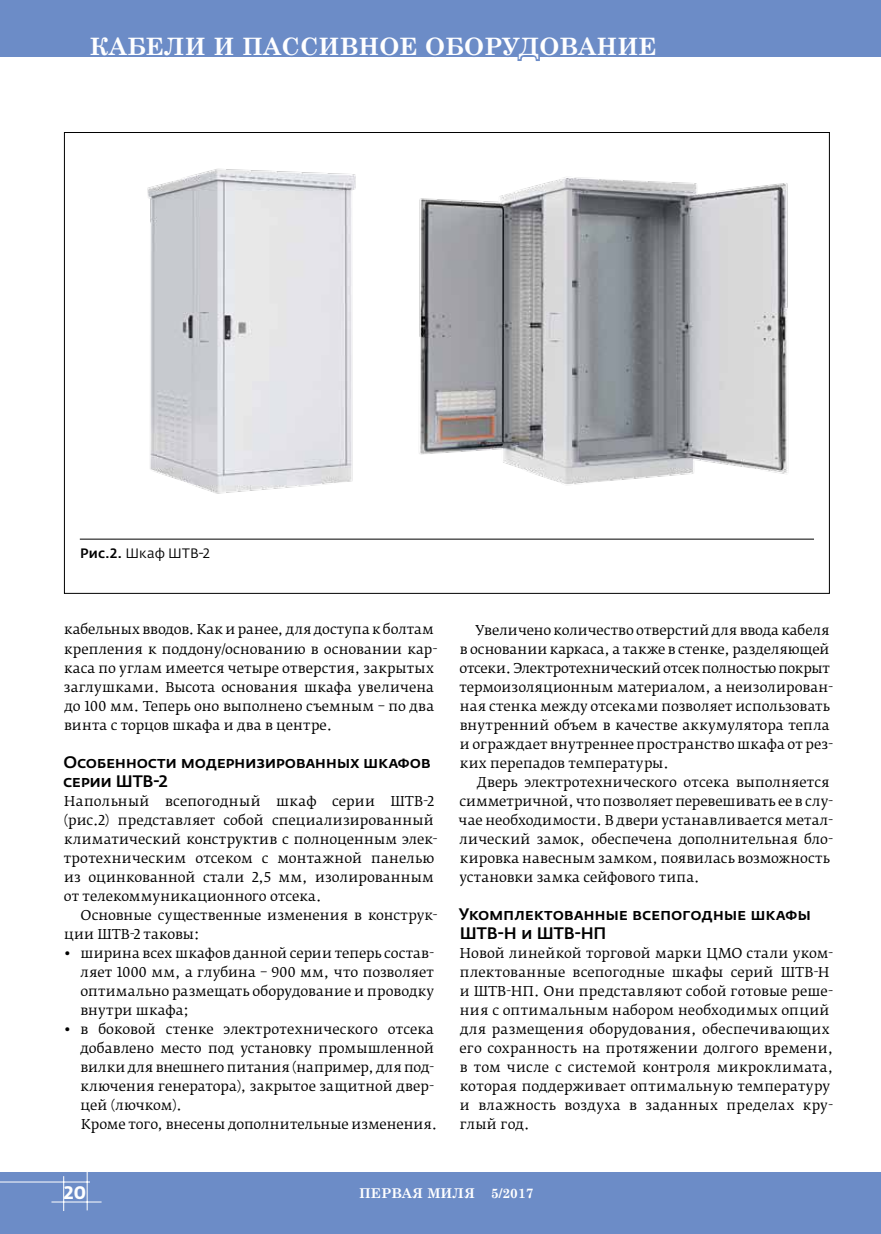
<style>
.page{position:relative;width:881px;height:1234px;background:#fff}
.page>*{position:absolute;margin:0;border:0;box-sizing:border-box;transform-origin:0 0}
.t1{font:700 24px "Century Schoolbook";color:#fff}
.t2{font:700 18px "Fedra Sans Pro";color:#fff}
.t3{font:500 16.5px/19px "Fedra Sans Pro";letter-spacing:-.015em;color:#000}
.t4{font:13.5px/19px "Fedra Serif B Pro";letter-spacing:.005em;color:#000}
.t5{font:700 13.5px "Century Schoolbook";color:#fff}
.t6{font:13.5px "Fedra Sans Pro";letter-spacing:.015em;color:#000}
.s1{font-weight:500}
</style>
<div class="page">
<div style="left:0;top:0;width:880px;height:57px;background:#6c8cc7"></div>
<div style="left:0;top:1172px;width:880px;height:61px;background:#6c8cc7"></div>
<hr style="left:51px;top:1201px;width:50px;height:1px;background:#fff">
<hr style="left:87px;top:1171px;width:1px;height:39px;background:#fff">
<hr style="left:63px;top:1175px;width:1px;height:35px;background:#fff">
<hr style="left:0;top:1181px;width:90px;height:1px;background:#fff">
<hr style="left:80px;top:538px;width:733px;height:1px;background:#000">
<img style="left:147px;top:168px;width:641px;height:326px">
<h1 class="t1" style="left:89px;top:28px;width:568px">Кабели и пассивное оборудование</h1>
<p class="t6" style="left:80px;top:545px;width:131px"><span class="s1">Рис.2.</span> Шкаф ШТВ-2</p>
<p class="t4" style="left:64px;top:620px;width:375px">кабельных вводов. Как и ранее, для доступа к болтам крепления к поддону/основанию в основании кар&shy;каса по углам имеется четыре отверстия, закрытых заглушками. Высота основания шкафа увеличена до 100 мм. Теперь оно выполнено съемным – по два винта с торцов шкафа и два в центре.</p>
<p class="t3" style="left:63px;top:752px;width:369px">Особенности модернизированных шкафов серии ШТВ-2</p>
<p class="t4" style="left:64px;top:791px;width:375px">Напольный всепогодный шкаф серии ШТВ-2 (рис.2) представляет собой специализированный климатический конструктив с полноценным элек&shy;тротехническим отсеком с монтажной панелью из оцинкованной стали 2,5 мм, изолированным от телекоммуникационного отсека.</p>
<p class="t4" style="left:64px;top:905px;width:374px;text-indent:16px">Основные существенные изменения в конструк&shy;ции ШТВ-2 таковы:</p>
<p class="t4" style="left:80px;top:943px;width:355px;text-align:justify;text-indent:-16px">• ширина всех шкафов данной серии теперь состав&shy;ляет 1000 мм, а глубина – 900 мм, что позволяет оптимально размещать оборудование и проводку внутри шкафа;</p>
<p class="t4" style="left:80px;top:1019px;width:358px;text-indent:-16px">• в боковой стенке электротехнического отсека добавлено место под установку промышленной вилки для внешнего питания (например, для под&shy;ключения генератора), закрытое защитной двер&shy;цей (лючком).<br>Кроме того, внесены дополнительные изменения.</p>
<p class="t4" style="left:459px;top:620px;width:375px;text-indent:16px">Увеличено количество отверстий для ввода кабеля в основании каркаса, а также в стенке, разделяющей отсеки. Электротехнический отсек полностью покрыт термоизоляционным материалом, а неизолирован&shy;ная стенка между отсеками позволяет использовать внутренний объем в качестве аккумулятора тепла и ограждает внутреннее пространство шкафа от рез&shy;ких перепадов температуры.</p>
<p class="t4" style="left:458px;top:772px;width:376px;text-indent:18px">Дверь электротехнического отсека выполняется симметричной, что позволяет перевешивать ее в слу&shy;чае необходимости. В двери устанавливается метал&shy;лический замок, обеспечена дополнительная бло&shy;кировка навесным замком, появилась возможность установки замка сейфового типа.</p>
<p class="t3" style="left:458px;top:904px;width:353px">Укомплектованные всепогодные шкафы<br>ШТВ-Н и ШТВ-НП</p>
<p class="t4" style="left:459px;top:943px;width:375px">Новой линейкой торговой марки ЦМО стали уком&shy;плектованные всепогодные шкафы серий ШТВ-Н и ШТВ-НП. Они представляют собой готовые реше&shy;ния с оптимальным набором необходимых опций для размещения оборудования, обеспечивающих его сохранность на протяжении долгого времени, в том числе с системой контроля микроклимата, которая поддерживает оптимальную температуру и влажность воздуха в заданных пределах кру&shy;глый год.</p>
<h2 class="t2" style="left:64px;top:1180px;width:24px">20</h2>
<p class="t5" style="left:359px;top:1181px;width:176px">ПЕРВАЯ МИЛЯ 5/2017</p>
</div>
